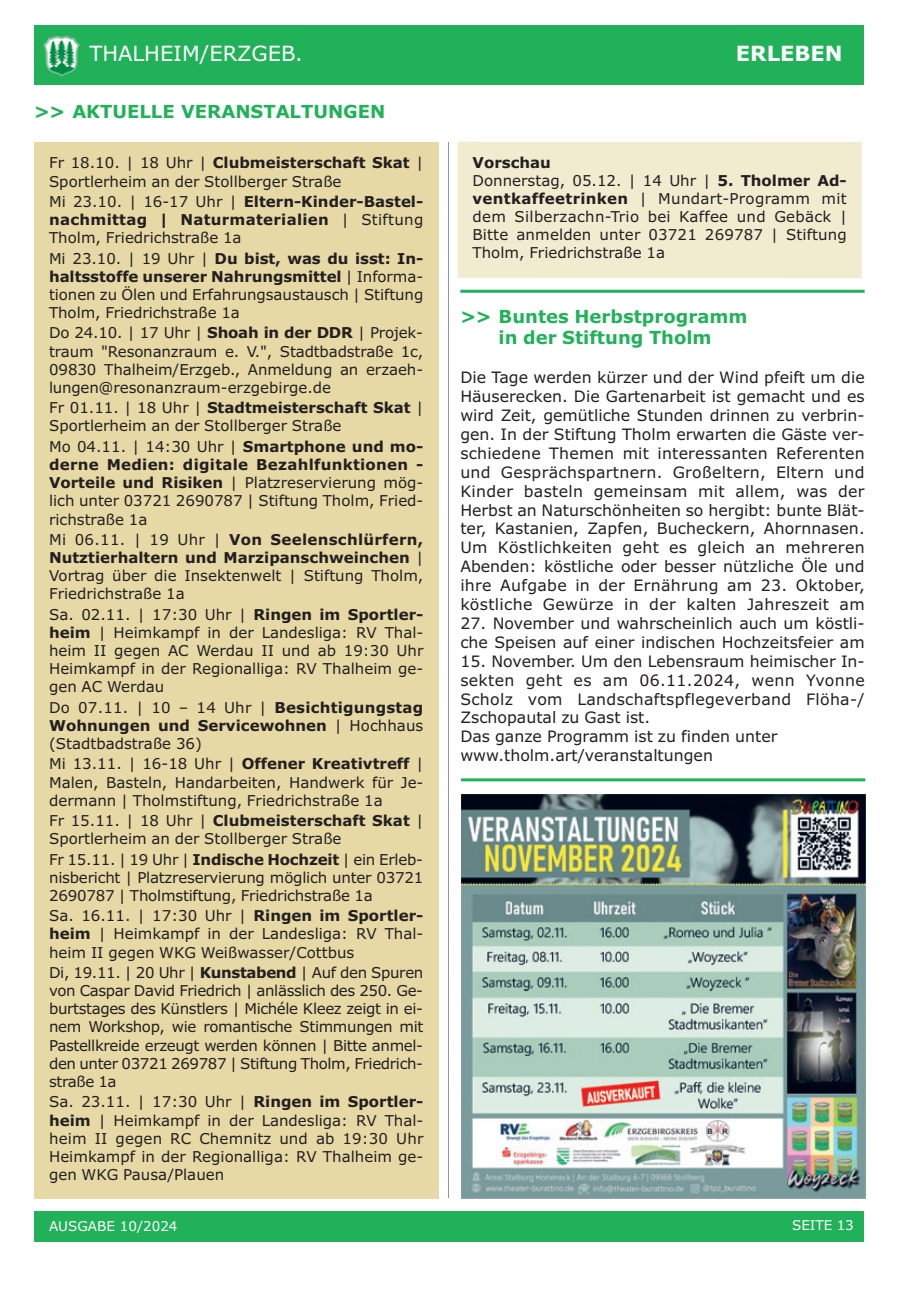
<style>
.page{position:relative;width:915px;height:1293px;background:#fff}
.page>*{position:absolute;margin:0;border:0;box-sizing:border-box;transform-origin:0 0}
.t1{font:21px "Verdana";color:#fff}
.t2{font:700 21px "Verdana";color:#fff}
.t3{font:700 18px/21.6px "Verdana";color:#21b259;text-align:center}
.t4{font:15.75px/18.9px "Verdana";color:#231f20}
.t5{font:15px/18.1px "Verdana";color:#231f20;text-align:justify}
.t6{font:13.5px "Verdana";color:#fff}
.s1{font-weight:700}
</style>
<div class="page">
<div style="left:457px;top:142px;width:404px;height:136px;background:#f1ebd0"></div>
<div style="left:34px;top:1211px;width:829px;height:31px;background:#21b259"></div>
<div style="left:34px;top:26px;width:829px;height:59px;background:#21b259"></div>
<img style="left:43px;top:35px;width:37px;height:42px">
<div style="left:34px;top:142px;width:404px;height:1056px;background:#e6d9a5"></div>
<img style="left:461px;top:794px;width:404px;height:404px">
<hr style="left:448px;top:142px;width:1px;height:1056px;background:#939598">
<hr style="left:461px;top:778px;width:404px;height:3px;background:#21b259">
<hr style="left:460px;top:290px;width:404px;height:3px;background:#21b259">
<h1 class="t1" style="left:89px;top:45px;width:215px">THALHEIM/ERZGEB.</h1>
<h1 class="t2" style="left:735px;top:45px;width:108px">ERLEBEN</h1>
<p class="t3" style="left:34px;top:102px;width:353px">&gt;&gt; AKTUELLE VERANSTALTUNGEN</p>
<p class="t5" style="left:49px;top:155px;width:375px">Fr 18.10. | 18 Uhr | <span class="s1">Clubmeisterschaft Skat</span> |<br>Sportlerheim an der Stollberger Straße</p>
<p class="t5" style="left:49px;top:194px;width:375px">Mi 23.10. | 16-17 Uhr | <span class="s1">Eltern-Kinder-Bastel&shy;nachmittag | Naturmaterialien</span> | Stiftung Tholm, Friedrichstraße 1a</p>
<p class="t5" style="left:49px;top:250px;width:376px">Mi 23.10. | 19 Uhr | <span class="s1">Du bist, was du isst: In&shy;haltsstoffe unserer Nahrungsmittel</span> | Informa&shy;tionen zu Ölen und Erfahrungsaustausch | Stiftung Tholm, Friedrichstraße 1a</p>
<p class="t5" style="left:49px;top:325px;width:376px">Do 24.10. | 17 Uhr | <span class="s1">Shoah in der DDR</span> | Projek&shy;traum "Resonanzraum e. V.", Stadtbadstraße 1c, 09830 Thalheim/Erzgeb., Anmeldung an erzaeh&shy;lungen@resonanzraum-erzgebirge.de</p>
<p class="t5" style="left:49px;top:400px;width:375px">Fr 01.11. | 18 Uhr | <span class="s1">Stadtmeisterschaft Skat</span> |<br>Sportlerheim an der Stollberger Straße</p>
<p class="t5" style="left:49px;top:438px;width:376px">Mo 04.11. | 14:30 Uhr | <span class="s1">Smartphone und mo&shy;derne Medien: digitale Bezahlfunktionen - Vorteile und Risiken</span> | Platzreservierung mög&shy;lich unter 03721 2690787 | Stiftung Tholm, Fried&shy;richstraße 1a</p>
<p class="t5" style="left:49px;top:531px;width:376px">Mi 06.11. | 19 Uhr | <span class="s1">Von Seelenschlürfern, Nutztierhaltern und Marzipanschweinchen</span> | Vortrag über die Insektenwelt | Stiftung Tholm, Friedrichstraße 1a</p>
<p class="t5" style="left:49px;top:606px;width:376px">Sa. 02.11. | 17:30 Uhr | <span class="s1">Ringen im Sportler&shy;heim</span> | Heimkampf in der Landesliga: RV Thal&shy;heim II gegen AC Werdau II und ab 19:30 Uhr Heimkampf in der Regionalliga: RV Thalheim ge&shy;gen AC Werdau</p>
<p class="t5" style="left:49px;top:699px;width:375px">Do 07.11. | 10 – 14 Uhr | <span class="s1">Besichtigungstag Wohnungen und Servicewohnen</span> | Hochhaus (Stadtbadstraße 36)</p>
<p class="t5" style="left:49px;top:756px;width:376px">Mi 13.11. | 16-18 Uhr | <span class="s1">Offener Kreativtreff</span> | Malen, Basteln, Handarbeiten, Handwerk für Je&shy;dermann | Tholmstiftung, Friedrichstraße 1a</p>
<p class="t5" style="left:49px;top:813px;width:375px">Fr 15.11. | 18 Uhr | <span class="s1">Clubmeisterschaft Skat</span> |<br>Sportlerheim an der Stollberger Straße</p>
<p class="t5" style="left:49px;top:851px;width:376px">Fr 15.11. | 19 Uhr | <span class="s1">Indische Hochzeit</span> | ein Erleb&shy;nisbericht | Platzreservierung möglich unter 03721<br>2690787 | Tholmstiftung, Friedrichstraße 1a</p>
<p class="t5" style="left:49px;top:908px;width:376px">Sa. 16.11. | 17:30 Uhr | <span class="s1">Ringen im Sportler&shy;heim</span> | Heimkampf in der Landesliga: RV Thal&shy;heim II gegen WKG Weißwasser/Cottbus</p>
<p class="t5" style="left:49px;top:964px;width:376px">Di, 19.11. | 20 Uhr | <span class="s1">Kunstabend</span> | Auf den Spuren von Caspar David Friedrich | anlässlich des 250. Ge&shy;burtstages des Künstlers | Michéle Kleez zeigt in ei&shy;nem Workshop, wie romantische Stimmungen mit Pastellkreide erzeugt werden können | Bitte anmel&shy;den unter 03721 269787 | Stiftung Tholm, Friedrich&shy;straße 1a</p>
<p class="t5" style="left:49px;top:1094px;width:376px">Sa. 23.11. | 17:30 Uhr | <span class="s1">Ringen im Sportler&shy;heim</span> | Heimkampf in der Landesliga: RV Thal&shy;heim II gegen RC Chemnitz und ab 19:30 Uhr Heimkampf in der Regionalliga: RV Thalheim ge&shy;gen WKG Pausa/Plauen</p>
<p class="t5" style="left:472px;top:155px;width:376px;text-align:left"><span class="s1">Vorschau<br></span>Donnerstag, 05.12. | 14 Uhr | <span class="s1">5. Tholmer Ad&shy;ventkaffeetrinken</span> | Mundart-Programm mit dem Silberzachn-Trio bei Kaffee und Gebäck | Bitte anmelden unter 03721 269787 | Stiftung Tholm, Friedrichstraße 1a</p>
<p class="t3" style="left:460px;top:307px;width:288px">&gt;&gt; Buntes Herbstprogramm in der Stiftung Tholm</p>
<p class="t4" style="left:460px;top:369px;width:406px;text-align:justify">Die Tage werden kürzer und der Wind pfeift um die Häuserecken. Die Gartenarbeit ist gemacht und es wird Zeit, gemütliche Stunden drinnen zu verbrin&shy;gen. In der Stiftung Tholm erwarten die Gäste ver&shy;schiedene Themen mit interessanten Referenten und Gesprächspartnern. Großeltern, Eltern und Kinder basteln gemeinsam mit allem, was der Herbst an Naturschönheiten so hergibt: bunte Blät&shy;ter, Kastanien, Zapfen, Bucheckern, Ahornnasen.<br>Um Köstlichkeiten geht es gleich an mehreren Abenden: köstliche oder besser nützliche Öle und ihre Aufgabe in der Ernährung am 23. Oktober, köstliche Gewürze in der kalten Jahreszeit am</p>
<p class="t4" style="left:460px;top:615px;width:406px">27. November und wahrscheinlich auch um köstli&shy;che Speisen auf einer indischen Hochzeitsfeier am</p>
<p class="t4" style="left:460px;top:653px;width:406px">15. November. Um den Lebensraum heimischer In&shy;sekten geht es am 06.11.2024, wenn Yvonne Scholz vom Landschaftspflegeverband Flöha-/ Zschopautal zu Gast ist.<br>Das ganze Programm ist zu finden unter www.tholm.art/veranstaltungen</p>
<p class="t6" style="left:49px;top:1220px;width:130px">AUSGABE 10/2024</p>
<p class="t6" style="left:791px;top:1220px;width:63px">SEITE 13</p>
</div>
